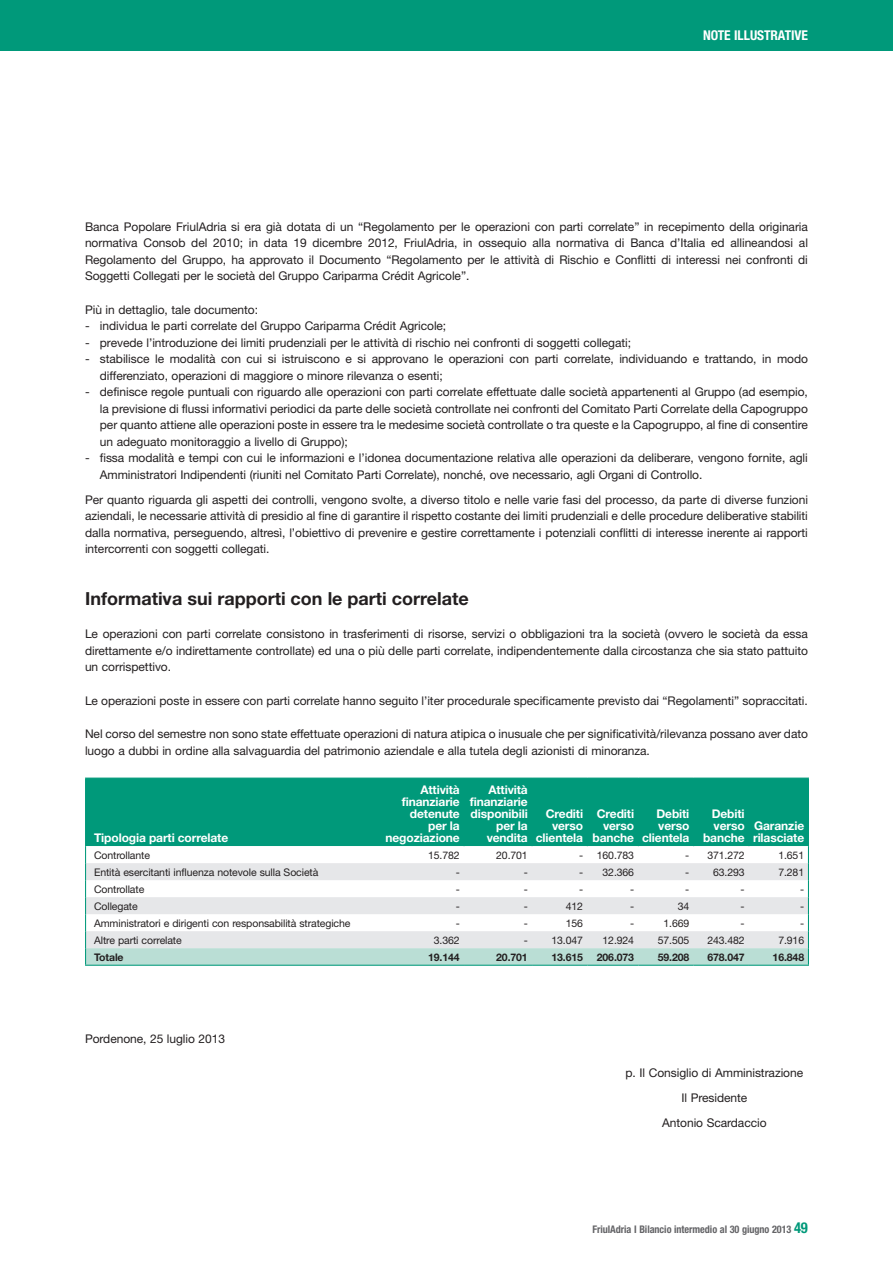
<style>
.page{position:relative;width:893px;height:1263px;background:#fff}
.page>*{position:absolute;margin:0;border:0;box-sizing:border-box;transform-origin:0 0}
.titoli{font:700 18px "Helvetica Neue";color:#231f20}
.t1{font:700 condensed 13.5px "Helvetica Neue";letter-spacing:-.005em;color:#fff}
.testo{font:12px/16.5px "Helvetica Neue";letter-spacing:-.005em;color:#231f20;text-align:justify}
.t2{font:700 12px/12px "Helvetica Neue";letter-spacing:-.01em;color:#fff;text-align:right}
.t3{font:10.5px "Helvetica Neue";letter-spacing:-.01em;color:#231f20}
.t4{font:700 10.5px "Helvetica Neue";letter-spacing:-.01em;color:#231f20}
.t5{font:700 condensed 10.5px "Helvetica Neue";letter-spacing:-.005em;color:#636366}
.s1{font-size:15px;color:#00997a}
</style>
<div class="page">
<div style="left:0;top:0;width:893px;height:51px;background:#00997a"></div>
<div style="left:86px;top:779px;width:722px;height:67px;background:#00997a"></div>
<hr style="left:85px;top:779px;width:1px;height:67px;background:#00997a">
<hr style="left:463px;top:779px;width:2px;height:67px;background:#00997a">
<hr style="left:531px;top:779px;width:2px;height:67px;background:#00997a">
<hr style="left:587px;top:779px;width:1px;height:67px;background:#00997a">
<hr style="left:638px;top:779px;width:1px;height:67px;background:#00997a">
<hr style="left:693px;top:779px;width:1px;height:67px;background:#00997a">
<hr style="left:748px;top:779px;width:1px;height:67px;background:#00997a">
<hr style="left:808px;top:779px;width:1px;height:67px;background:#00997a">
<hr style="left:85px;top:777px;width:294px;height:2px;background:#00997a">
<hr style="left:379px;top:777px;width:85px;height:2px;background:#00997a">
<hr style="left:464px;top:777px;width:68px;height:2px;background:#00997a">
<hr style="left:532px;top:777px;width:55px;height:2px;background:#00997a">
<hr style="left:587px;top:777px;width:51px;height:2px;background:#00997a">
<hr style="left:638px;top:777px;width:56px;height:2px;background:#00997a">
<hr style="left:694px;top:777px;width:55px;height:2px;background:#00997a">
<hr style="left:749px;top:777px;width:60px;height:2px;background:#00997a">
<hr style="left:85px;top:965px;width:294px;height:1px;background:#00997a">
<svg style="left:85px;top:846px;width:724px;height:119px"></svg>
<hr style="left:379px;top:965px;width:85px;height:1px;background:#00997a">
<hr style="left:464px;top:965px;width:68px;height:1px;background:#00997a">
<hr style="left:532px;top:965px;width:55px;height:1px;background:#00997a">
<hr style="left:587px;top:965px;width:51px;height:1px;background:#00997a">
<hr style="left:638px;top:965px;width:56px;height:1px;background:#00997a">
<hr style="left:694px;top:965px;width:55px;height:1px;background:#00997a">
<hr style="left:749px;top:965px;width:60px;height:1px;background:#00997a">
<p class="t1" style="left:703px;top:27px;width:106px">NOTE ILLUSTRATIVE</p>
<p class="testo" style="left:85px;top:218px;width:724px">Banca Popolare FriulAdria si era già dotata di un “Regolamento per le operazioni con parti correlate” in recepimento della originaria normativa Consob del 2010; in data 19 dicembre 2012, FriulAdria, in ossequio alla normativa di Banca d’Italia ed allineandosi al Regolamento del Gruppo, ha approvato il Documento “Regolamento per le attività di Rischio e Conflitti di interessi nei confronti di Soggetti Collegati per le società del Gruppo Cariparma Crédit Agricole”.</p>
<p class="testo" style="left:85px;top:301px;width:175px">Più in dettaglio, tale documento:</p>
<p class="testo" style="left:85px;top:317px;width:363px">- individua le parti correlate del Gruppo Cariparma Crédit Agricole;</p>
<p class="testo" style="left:85px;top:334px;width:548px">- prevede l’introduzione dei limiti prudenziali per le attività di rischio nei confronti di soggetti collegati;</p>
<p class="testo" style="left:85px;top:350px;width:724px">- stabilisce le modalità con cui si istruiscono e si approvano le operazioni con parti correlate, individuando e trattando, in modo</p>
<p class="testo" style="left:100px;top:367px;width:344px">differenziato, operazioni di maggiore o minore rilevanza o esenti;</p>
<p class="testo" style="left:85px;top:383px;width:724px">- definisce regole puntuali con riguardo alle operazioni con parti correlate effettuate dalle società appartenenti al Gruppo (ad esempio,</p>
<p class="testo" style="left:100px;top:400px;width:709px">la previsione di flussi informativi periodici da parte delle società controllate nei confronti del Comitato Parti Correlate della Capogruppo</p>
<p class="testo" style="left:100px;top:416px;width:709px">per quanto attiene alle operazioni poste in essere tra le medesime società controllate o tra queste e la Capogruppo, al fine di consentire</p>
<p class="testo" style="left:100px;top:433px;width:249px">un adeguato monitoraggio a livello di Gruppo);</p>
<p class="testo" style="left:85px;top:449px;width:724px">- fissa modalità e tempi con cui le informazioni e l’idonea documentazione relativa alle operazioni da deliberare, vengono fornite, agli</p>
<p class="testo" style="left:100px;top:466px;width:604px">Amministratori Indipendenti (riuniti nel Comitato Parti Correlate), nonché, ove necessario, agli Organi di Controllo.</p>
<p class="testo" style="left:85px;top:491px;width:724px">Per quanto riguarda gli aspetti dei controlli, vengono svolte, a diverso titolo e nelle varie fasi del processo, da parte di diverse funzioni aziendali, le necessarie attività di presidio al fine di garantire il rispetto costante dei limiti prudenziali e delle procedure deliberative stabiliti dalla normativa, perseguendo, altresì, l’obiettivo di prevenire e gestire correttamente i potenziali conflitti di interesse inerente ai rapporti intercorrenti con soggetti collegati.</p>
<p class="titoli" style="left:85px;top:587px;width:385px">Informativa sui rapporti con le parti correlate</p>
<p class="testo" style="left:85px;top:625px;width:724px">Le operazioni con parti correlate consistono in trasferimenti di risorse, servizi o obbligazioni tra la società (ovvero le società da essa direttamente e/o indirettamente controllate) ed una o più delle parti correlate, indipendentemente dalla circostanza che sia stato pattuito un corrispettivo.</p>
<p class="testo" style="left:85px;top:692px;width:724px">Le operazioni poste in essere con parti correlate hanno seguito l’iter procedurale specificamente previsto dai “Regolamenti” sopraccitati.</p>
<p class="testo" style="left:85px;top:725px;width:724px">Nel corso del semestre non sono state effettuate operazioni di natura atipica o inusuale che per significatività/rilevanza possano aver dato luogo a dubbi in ordine alla salvaguardia del patrimonio aziendale e alla tutela degli azionisti di minoranza.</p>
<p class="t2" style="left:94px;top:831px;width:136px">Tipologia parti correlate</p>
<p class="t2" style="left:386px;top:783px;width:76px">Attività finanziarie detenute<br>per la negoziazione</p>
<p class="t2" style="left:470px;top:783px;width:59px">Attività finanziarie disponibili per la vendita</p>
<p class="t2" style="left:536px;top:807px;width:49px">Crediti verso clientela</p>
<p class="t2" style="left:592px;top:807px;width:43px">Crediti verso banche</p>
<p class="t2" style="left:642px;top:807px;width:49px">Debiti verso clientela</p>
<p class="t2" style="left:703px;top:807px;width:43px">Debiti verso banche</p>
<p class="t2" style="left:753px;top:819px;width:53px;text-align:left">Garanzie rilasciate</p>
<p class="t3" style="left:94px;top:849px;width:58px">Controllante</p>
<p class="t3" style="left:428px;top:849px;width:33px">15.782</p>
<p class="t3" style="left:496px;top:849px;width:33px">20.701</p>
<p class="t3" style="left:579px;top:849px;width:6px">-</p>
<p class="t3" style="left:597px;top:849px;width:39px">160.783</p>
<p class="t3" style="left:685px;top:849px;width:6px">-</p>
<p class="t3" style="left:707px;top:849px;width:39px">371.272</p>
<p class="t3" style="left:778px;top:849px;width:27px">1.651</p>
<p class="t3" style="left:94px;top:866px;width:226px">Entità esercitanti influenza notevole sulla Società</p>
<p class="t3" style="left:456px;top:866px;width:6px">-</p>
<p class="t3" style="left:524px;top:866px;width:6px">-</p>
<p class="t3" style="left:579px;top:866px;width:6px">-</p>
<p class="t3" style="left:602px;top:866px;width:33px">32.366</p>
<p class="t3" style="left:685px;top:866px;width:6px">-</p>
<p class="t3" style="left:713px;top:866px;width:33px">63.293</p>
<p class="t3" style="left:778px;top:866px;width:27px">7.281</p>
<p class="t3" style="left:94px;top:883px;width:52px">Controllate</p>
<p class="t3" style="left:456px;top:883px;width:6px">-</p>
<p class="t3" style="left:524px;top:883px;width:6px">-</p>
<p class="t3" style="left:579px;top:883px;width:6px">-</p>
<p class="t3" style="left:630px;top:883px;width:6px">-</p>
<p class="t3" style="left:685px;top:883px;width:6px">-</p>
<p class="t3" style="left:741px;top:883px;width:6px">-</p>
<p class="t3" style="left:800px;top:883px;width:6px">-</p>
<p class="t3" style="left:94px;top:900px;width:45px">Collegate</p>
<p class="t3" style="left:456px;top:900px;width:6px">-</p>
<p class="t3" style="left:524px;top:900px;width:6px">-</p>
<p class="t3" style="left:566px;top:900px;width:19px">412</p>
<p class="t3" style="left:630px;top:900px;width:6px">-</p>
<p class="t3" style="left:678px;top:900px;width:13px">34</p>
<p class="t3" style="left:741px;top:900px;width:6px">-</p>
<p class="t3" style="left:800px;top:900px;width:6px">-</p>
<p class="t3" style="left:94px;top:917px;width:258px">Amministratori e dirigenti con responsabilità strategiche</p>
<p class="t3" style="left:456px;top:917px;width:6px">-</p>
<p class="t3" style="left:524px;top:917px;width:6px">-</p>
<p class="t3" style="left:566px;top:917px;width:19px">156</p>
<p class="t3" style="left:630px;top:917px;width:6px">-</p>
<p class="t3" style="left:663px;top:917px;width:27px">1.669</p>
<p class="t3" style="left:741px;top:917px;width:6px">-</p>
<p class="t3" style="left:800px;top:917px;width:6px">-</p>
<p class="t3" style="left:94px;top:934px;width:89px">Altre parti correlate</p>
<p class="t3" style="left:434px;top:934px;width:27px">3.362</p>
<p class="t3" style="left:524px;top:934px;width:6px">-</p>
<p class="t3" style="left:551px;top:934px;width:33px">13.047</p>
<p class="t3" style="left:602px;top:934px;width:33px">12.924</p>
<p class="t3" style="left:658px;top:934px;width:33px">57.505</p>
<p class="t3" style="left:707px;top:934px;width:39px">243.482</p>
<p class="t3" style="left:778px;top:934px;width:27px">7.916</p>
<p class="t4" style="left:94px;top:951px;width:31px">Totale</p>
<p class="t4" style="left:428px;top:951px;width:33px">19.144</p>
<p class="t4" style="left:496px;top:951px;width:33px">20.701</p>
<p class="t4" style="left:551px;top:951px;width:33px">13.615</p>
<p class="t4" style="left:597px;top:951px;width:39px">206.073</p>
<p class="t4" style="left:658px;top:951px;width:33px">59.208</p>
<p class="t4" style="left:707px;top:951px;width:39px">678.047</p>
<p class="t4" style="left:773px;top:951px;width:33px">16.848</p>
<p class="testo" style="left:85px;top:1030px;width:142px">Pordenone, 25 luglio 2013</p>
<p class="testo" style="left:626px;top:1064px;width:179px">p. Il Consiglio di Amministrazione</p>
<p class="testo" style="left:681px;top:1089px;width:67px">Il Presidente</p>
<p class="testo" style="left:662px;top:1114px;width:106px">Antonio Scardaccio</p>
<p class="t5" style="left:592px;top:1223px;width:217px">FriulAdria I Bilancio intermedio al 30 giugno 2013 <span class="s1">49</span></p>
</div>
